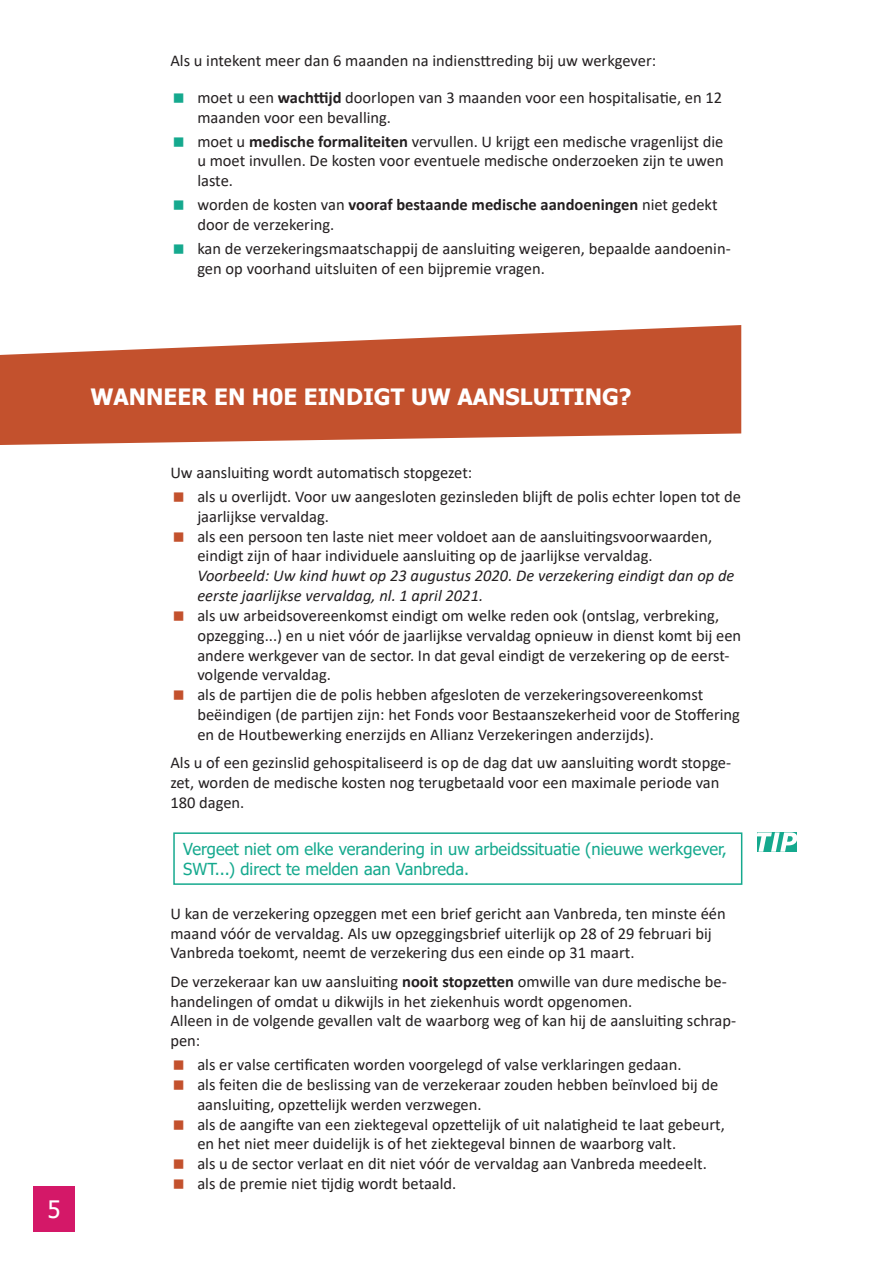
<style>
.page{position:relative;width:893px;height:1263px;background:#fff}
.page>*{position:absolute;margin:0;border:0;box-sizing:border-box;transform-origin:0 0}
.t1{font:24px "Tahoma";color:#fff}
.t2{font:700 22.5px "Tahoma";color:#fff}
.t3{font:16.5px/19.8px "Calibri";color:#231f20}
.t4{font:16.5px/19.8px "Tahoma";color:#15a98e}
.s1{font-weight:700}
.s2{font-style:italic}
</style>
<div class="page">
<svg style="left:0;top:325px;width:741px;height:120px;fill:#c3512d"></svg>
<svg style="left:757px;top:832px;width:40px;height:20px"></svg>
<div style="left:173px;top:832px;width:569px;height:53px;border:2px solid #15a98e"></div>
<div style="left:33px;top:1186px;width:42px;height:46px;background:#d41868"></div>
<p class="t3" style="left:170px;top:50px;width:487px">Als u intekent meer dan 6 maanden na indiensttreding bij uw werkgever:</p>
<p class="t3" style="left:197px;top:87px;width:526px">moet u een <span class="s1">wachttijd</span> doorlopen van 3 maanden voor een hospitalisatie, en 12 maanden voor een bevalling.</p>
<p class="t3" style="left:197px;top:131px;width:528px;text-align:justify">moet u <span class="s1">medische formaliteiten</span> vervullen. U krijgt een medische vragenlijst die u moet invullen. De kosten voor eventuele medische onderzoeken zijn te uwen laste.</p>
<p class="t3" style="left:197px;top:194px;width:522px">worden de kosten van <span class="s1">vooraf bestaande medische aandoeningen</span> niet gedekt door de verzekering.</p>
<p class="t3" style="left:197px;top:238px;width:535px">kan de verzekeringsmaatschappij de aansluiting weigeren, bepaalde aandoenin&shy;gen op voorhand uitsluiten of een bijpremie vragen.</p>
<p class="t1" style="left:47px;top:1193px;width:15px">5</p>
<p class="t2" style="left:90px;top:381px;width:543px">WANNEER EN H0E EINDIGT UW AANSLUITING?</p>
<p class="t3" style="left:170px;top:462px;width:303px">Uw aansluiting wordt automatisch stopgezet:</p>
<p class="t3" style="left:197px;top:486px;width:545px">als u overlijdt. Voor uw aangesloten gezinsleden blijft de polis echter lopen tot de jaarlijkse vervaldag.</p>
<p class="t3" style="left:197px;top:526px;width:538px">als een persoon ten laste niet meer voldoet aan de aansluitingsvoorwaarden, eindigt zijn of haar individuele aansluiting op de jaarlijkse vervaldag.<br><span class="s2">Voorbeeld: Uw kind huwt op 23 augustus 2020. De verzekering eindigt dan op de eerste jaarlijkse vervaldag, nl. 1 april 2021.</span></p>
<p class="t3" style="left:197px;top:605px;width:545px">als uw arbeidsovereenkomst eindigt om welke reden ook (ontslag, verbreking, opzegging...) en u niet vóór de jaarlijkse vervaldag opnieuw in dienst komt bij een andere werkgever van de sector. In dat geval eindigt de verzekering op de eerst&shy;volgende vervaldag.</p>
<p class="t3" style="left:197px;top:684px;width:544px">als de partijen die de polis hebben afgesloten de verzekeringsovereenkomst beëindigen (de partijen zijn: het Fonds voor Bestaanszekerheid voor de Stoffering en de Houtbewerking enerzijds en Allianz Verzekeringen anderzijds).</p>
<p class="t3" style="left:170px;top:752px;width:562px">Als u of een gezinslid gehospitaliseerd is op de dag dat uw aansluiting wordt stopge&shy;zet, worden de medische kosten nog terugbetaald voor een maximale periode van<br>180 dagen.</p>
<p class="t4" style="left:183px;top:840px;width:545px">Vergeet niet om elke verandering in uw arbeidssituatie (nieuwe werkgever,<br>SWT...) direct te melden aan Vanbreda.</p>
<p class="t3" style="left:170px;top:903px;width:557px">U kan de verzekering opzeggen met een brief gericht aan Vanbreda, ten minste één maand vóór de vervaldag. Als uw opzeggingsbrief uiterlijk op 28 of 29 februari bij<br>Vanbreda toekomt, neemt de verzekering dus een einde op 31 maart.</p>
<p class="t3" style="left:170px;top:971px;width:567px">De verzekeraar kan uw aansluiting <span class="s1">nooit stopzetten</span> omwille van dure medische be&shy;handelingen of omdat u dikwijls in het ziekenhuis wordt opgenomen.<br>Alleen in de volgende gevallen valt de waarborg weg of kan hij de aansluiting schrap&shy;pen:</p>
<p class="t3" style="left:197px;top:1054px;width:486px">als er valse certificaten worden voorgelegd of valse verklaringen gedaan.</p>
<p class="t3" style="left:197px;top:1074px;width:523px">als feiten die de beslissing van de verzekeraar zouden hebben beïnvloed bij de aansluiting, opzettelijk werden verzwegen.</p>
<p class="t3" style="left:197px;top:1114px;width:529px">als de aangifte van een ziektegeval opzettelijk of uit nalatigheid te laat gebeurt, en het niet meer duidelijk is of het ziektegeval binnen de waarborg valt.</p>
<p class="t3" style="left:197px;top:1153px;width:511px">als u de sector verlaat en dit niet vóór de vervaldag aan Vanbreda meedeelt.</p>
<p class="t3" style="left:197px;top:1173px;width:261px">als de premie niet tijdig wordt betaald.</p>
</div>
